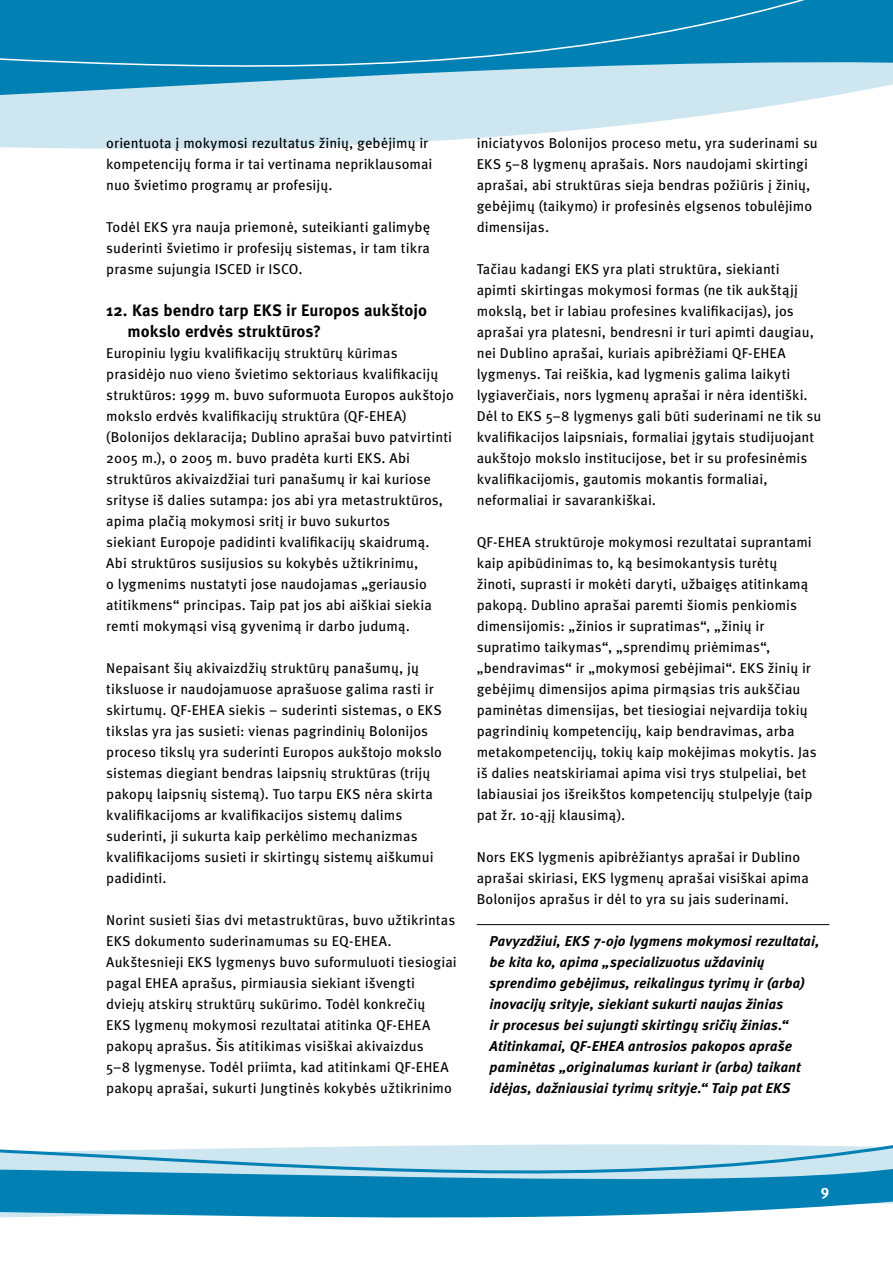
<style>
.page{position:relative;width:893px;height:1263px;background:#fff}
.page>*{position:absolute;margin:0;border:0;box-sizing:border-box;transform-origin:0 0}
.t1{font:700 16.5px/21px "Meta Pro";letter-spacing:.005em;color:#000}
.t2{font:700 15px "Meta Pro";color:#fff}
.t3{font:14.25px/21px "Meta Pro";letter-spacing:.005em;color:#000}
.t4{font:italic 700 14.25px/21px "Meta Pro";letter-spacing:.005em;color:#000}
</style>
<div class="page">
<svg style="left:0;top:108px;width:756px;height:41px;fill:#cde6f0"></svg>
<svg style="left:0;top:67px;width:893px;height:41px;background:#a4d1e3"></svg>
<div style="left:0;top:0;width:893px;height:67px;background:#0080b3"></div>
<svg style="left:0;top:1144px;width:893px;height:74px;background:#5eaece"></svg>
<hr style="left:477px;top:924px;width:352px;height:1px;background:#000">
<p class="t3" style="left:106px;top:133px;width:328px">orientuota į mokymosi rezultatus žinių, gebėjimų ir kompetencijų forma ir tai vertinama nepriklausomai nuo švietimo programų ar profesijų.</p>
<p class="t3" style="left:106px;top:217px;width:325px;text-align:justify">Todėl EKS yra nauja priemonė, suteikianti galimybę suderinti švietimo ir profesijų sistemas, ir tam tikra prasme sujungia ISCED ir ISCO.</p>
<p class="t1" style="left:128px;top:300px;width:301px;text-indent:-21px">12. Kas bendro tarp EKS ir Europos aukštojo mokslo erdvės struktūros?</p>
<p class="t3" style="left:106px;top:343px;width:349px">Europiniu lygiu kvalifikacijų struktūrų kūrimas prasidėjo nuo vieno švietimo sektoriaus kvalifikacijų struktūros: 1999 m. buvo suformuota Europos aukštojo mokslo erdvės kvalifikacijų struktūra (QF-EHEA) (Bolonijos deklaracija; Dublino aprašai buvo patvirtinti 2005 m.), o 2005 m. buvo pradėta kurti EKS. Abi struktūros akivaizdžiai turi panašumų ir kai kuriose srityse iš dalies sutampa: jos abi yra metastruktūros, apima plačią mokymosi sritį ir buvo sukurtos<br>siekiant Europoje padidinti kvalifikacijų skaidrumą.<br>Abi struktūros susijusios su kokybės užtikrinimu,<br>o lygmenims nustatyti jose naudojamas „geriausio atitikmens“ principas. Taip pat jos abi aiškiai siekia remti mokymąsi visą gyvenimą ir darbo judumą.</p>
<p class="t3" style="left:106px;top:658px;width:337px">Nepaisant šių akivaizdžių struktūrų panašumų, jų tiksluose ir naudojamuose aprašuose galima rasti ir skirtumų. QF-EHEA siekis – suderinti sistemas, o EKS tikslas yra jas susieti: vienas pagrindinių Bolonijos proceso tikslų yra suderinti Europos aukštojo mokslo sistemas diegiant bendras laipsnių struktūras (trijų pakopų laipsnių sistemą). Tuo tarpu EKS nėra skirta kvalifikacijoms ar kvalifikacijos sistemų dalims suderinti, ji sukurta kaip perkėlimo mechanizmas kvalifikacijoms susieti ir skirtingų sistemų aiškumui padidinti.</p>
<p class="t3" style="left:106px;top:910px;width:352px">Norint susieti šias dvi metastruktūras, buvo užtikrintas EKS dokumento suderinamumas su EQ-EHEA.<br>Aukštesnieji EKS lygmenys buvo suformuluoti tiesiogiai pagal EHEA aprašus, pirmiausia siekiant išvengti dviejų atskirų struktūrų sukūrimo. Todėl konkrečių<br>EKS lygmenų mokymosi rezultatai atitinka QF-EHEA pakopų aprašus. Šis atitikimas visiškai akivaizdus<br>5–8 lygmenyse. Todėl priimta, kad atitinkami QF-EHEA pakopų aprašai, sukurti Jungtinės kokybės užtikrinimo</p>
<p class="t3" style="left:477px;top:133px;width:343px">iniciatyvos Bolonijos proceso metu, yra suderinami su EKS 5–8 lygmenų aprašais. Nors naudojami skirtingi aprašai, abi struktūras sieja bendras požiūris į žinių, gebėjimų (taikymo) ir profesinės elgsenos tobulėjimo dimensijas.</p>
<p class="t3" style="left:477px;top:259px;width:346px">Tačiau kadangi EKS yra plati struktūra, siekianti apimti skirtingas mokymosi formas (ne tik aukštąjį mokslą, bet ir labiau profesines kvalifikacijas), jos aprašai yra platesni, bendresni ir turi apimti daugiau, nei Dublino aprašai, kuriais apibrėžiami QF-EHEA lygmenys. Tai reiškia, kad lygmenis galima laikyti lygiaverčiais, nors lygmenų aprašai ir nėra identiški.<br>Dėl to EKS 5–8 lygmenys gali būti suderinami ne tik su kvalifikacijos laipsniais, formaliai įgytais studijuojant aukštojo mokslo institucijose, bet ir su profesinėmis kvalifikacijomis, gautomis mokantis formaliai, neformaliai ir savarankiškai.</p>
<p class="t3" style="left:477px;top:532px;width:342px">QF-EHEA struktūroje mokymosi rezultatai suprantami kaip apibūdinimas to, ką besimokantysis turėtų žinoti, suprasti ir mokėti daryti, užbaigęs atitinkamą pakopą. Dublino aprašai paremti šiomis penkiomis dimensijomis: „žinios ir supratimas“, „žinių ir supratimo taikymas“, „sprendimų priėmimas“, „bendravimas“ ir „mokymosi gebėjimai“. EKS žinių ir gebėjimų dimensijos apima pirmąsias tris aukščiau paminėtas dimensijas, bet tiesiogiai neįvardija tokių pagrindinių kompetencijų, kaip bendravimas, arba metakompetencijų, tokių kaip mokėjimas mokytis. Jas iš dalies neatskiriamai apima visi trys stulpeliai, bet labiausiai jos išreikštos kompetencijų stulpelyje (taip pat žr. 10-ąjį klausimą).</p>
<p class="t3" style="left:477px;top:847px;width:334px">Nors EKS lygmenis apibrėžiantys aprašai ir Dublino aprašai skiriasi, EKS lygmenų aprašai visiškai apima<br>Bolonijos aprašus ir dėl to yra su jais suderinami.</p>
<p class="t4" style="left:489px;top:931px;width:331px">Pavyzdžiui, EKS 7-ojo lygmens mokymosi rezultatai, be kita ko, apima „specializuotus uždavinių sprendimo gebėjimus, reikalingus tyrimų ir (arba) inovacijų srityje, siekiant sukurti naujas žinias<br>ir procesus bei sujungti skirtingų sričių žinias.“ Atitinkamai, QF-EHEA antrosios pakopos apraše paminėtas „originalumas kuriant ir (arba) taikant idėjas, dažniausiai tyrimų srityje.“ Taip pat EKS</p>
<p class="t2" style="left:821px;top:1183px;width:10px">9</p>
</div>
